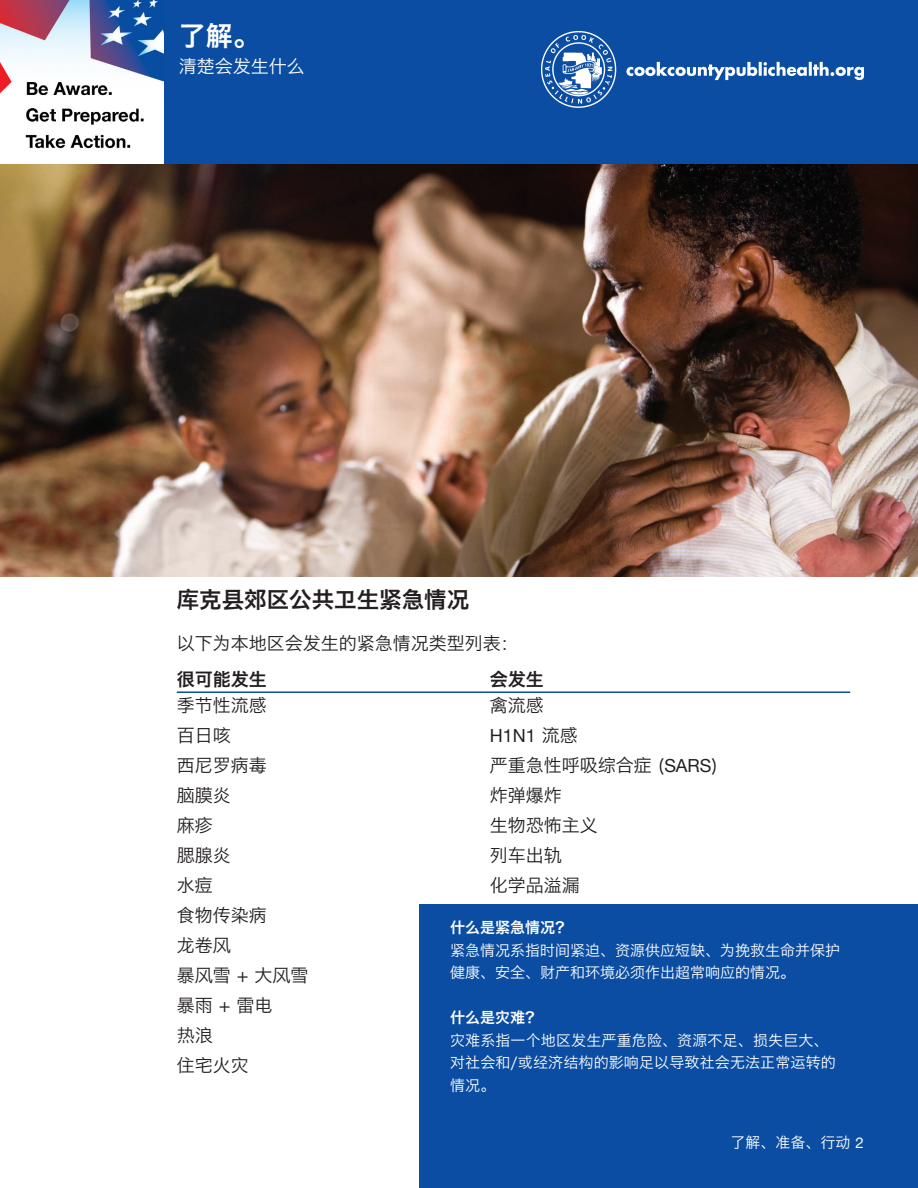
<style>
.page{position:relative;width:918px;height:1188px;background:#fff}
.page>*{position:absolute;margin:0;border:0;box-sizing:border-box;transform-origin:0 0}
.TOC_body_copy_main{font:27px "Hiragino Sans GB W6";color:#fff}
.t1{font:22.5px "Hiragino Sans GB W6";color:#231f20}
.t2{font:18px/30px "Hiragino Sans GB W3";color:#231f20}
.t3{font:18px "Hiragino Sans GB W6";color:#231f20}
.TOC_body_copy_sub{font:18px "Hiragino Sans GB W3";color:#fff}
.t4{font:18px "Helvetica Neue";color:#231f20}
.t5{font:15px/22.5px "Hiragino Sans GB W3";letter-spacing:.01em;color:#fff}
.t6{font:15px "Hiragino Sans GB W6";color:#fff}
.s1{font-family:"Hiragino Sans GB W3"}
.s2{font-family:"Helvetica Neue"}
</style>
<div class="page">
<div style="left:419px;top:904px;width:499px;height:284px;background:#0b4da3"></div>
<img style="left:0;top:163px;width:918px;height:414px">
<svg style="left:0;top:0;width:918px;height:163px;background:#3165ac"></svg>
<img style="left:542px;top:32px;width:322px;height:75px">
<hr style="left:177px;top:691px;width:307px;height:2px;background:#0b4da3">
<hr style="left:484px;top:691px;width:366px;height:2px;background:#0b4da3">
<p class="TOC_body_copy_main" style="left:179px;top:18px;width:82px">了解。</p>
<p class="TOC_body_copy_sub" style="left:179px;top:55px;width:127px">清楚会发生什么</p>
<p class="t1" style="left:177px;top:584px;width:294px">库克县郊区公共卫生紧急情况</p>
<p class="t2" style="left:177px;top:628px;width:343px">以下为本地区会发生的紧急情况类型列表：</p>
<p class="t3" style="left:177px;top:668px;width:91px">很可能发生</p>
<p class="t3" style="left:490px;top:668px;width:55px">会发生</p>
<p class="t2" style="left:177px;top:690px;width:91px">季节性流感</p>
<p class="t2" style="left:177px;top:720px;width:55px">百日咳</p>
<p class="t2" style="left:177px;top:750px;width:91px">西尼罗病毒</p>
<p class="t2" style="left:177px;top:780px;width:55px">脑膜炎</p>
<p class="t2" style="left:177px;top:810px;width:37px">麻疹</p>
<p class="t2" style="left:177px;top:840px;width:55px">腮腺炎</p>
<p class="t2" style="left:177px;top:870px;width:91px">水痘<br>食物传染病龙卷风</p>
<p class="t2" style="left:177px;top:960px;width:133px">暴风雪 + 大风雪暴雨 + 雷电<br>热浪</p>
<p class="t2" style="left:177px;top:1050px;width:73px">住宅火灾</p>
<p class="t2" style="left:490px;top:690px;width:55px">禽流感</p>
<p class="t4" style="left:490px;top:723px;width:90px">H1N1 <span class="s1">流感</span></p>
<p class="t2" style="left:490px;top:750px;width:230px">严重急性呼吸综合症 (<span class="s2">SARS</span>)</p>
<p class="t2" style="left:490px;top:780px;width:73px">炸弹爆炸</p>
<p class="t2" style="left:490px;top:810px;width:109px">生物恐怖主义</p>
<p class="t2" style="left:490px;top:840px;width:73px">列车出轨</p>
<p class="t2" style="left:490px;top:870px;width:91px">化学品溢漏</p>
<p class="t6" style="left:450px;top:918px;width:121px">什么是紧急情况？</p>
<p class="t5" style="left:450px;top:939px;width:392px">紧急情况系指时间紧迫、资源供应短缺、为挽救生命并保护健康、安全、财产和环境必须作出超常响应的情况。</p>
<p class="t6" style="left:450px;top:1008px;width:91px">什么是灾难？</p>
<p class="t5" style="left:450px;top:1029px;width:387px">灾难系指一个地区发生严重危险、资源不足、损失巨大、对社会和/或经济结构的影响足以导致社会无法正常运转的情况。</p>
<p class="t5" style="left:731px;top:1131px;width:135px">了解、准备、行动 <span class="s2">2</span></p>
</div>
